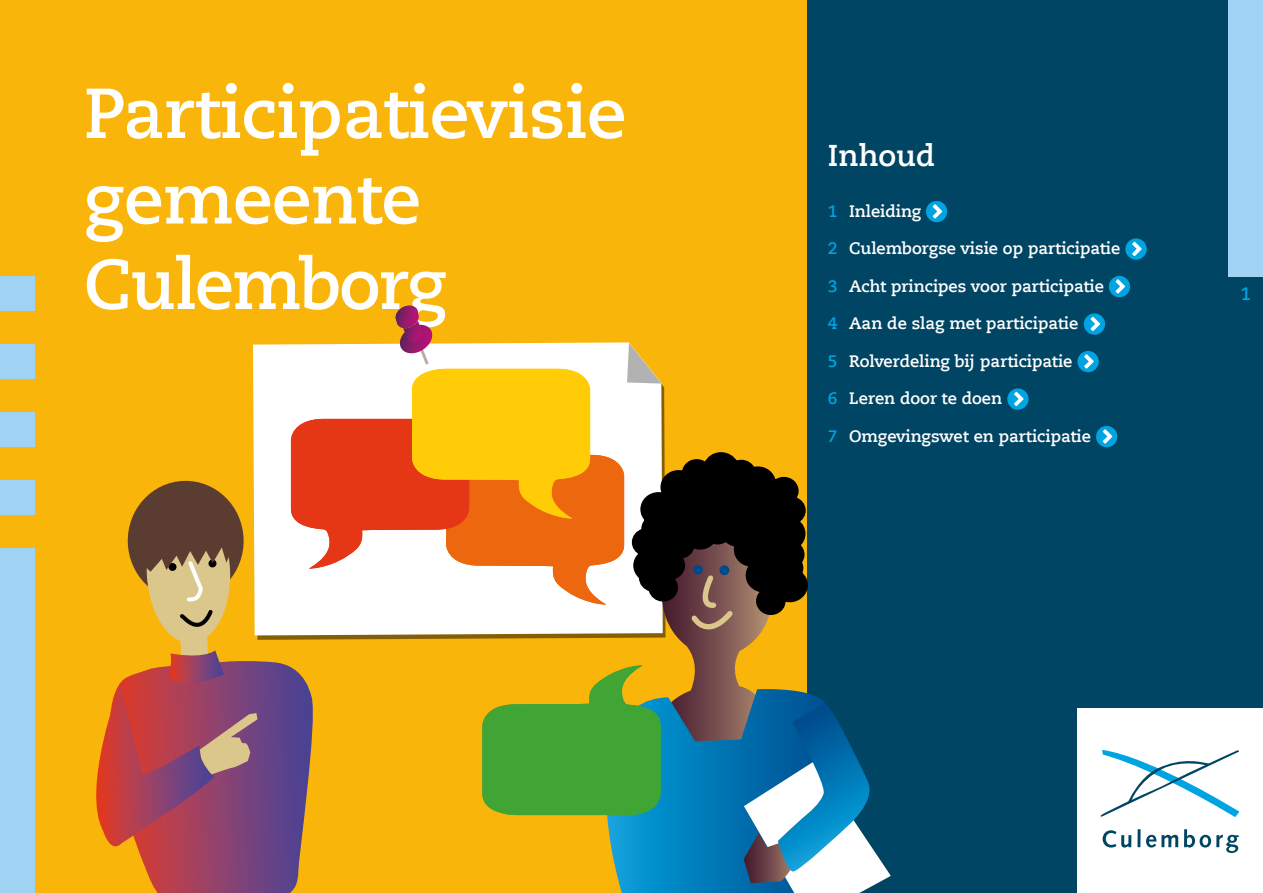
<style>
.page{position:relative;width:1263px;height:893px;background:#fff}
.page>*{position:absolute;margin:0;border:0;box-sizing:border-box;transform-origin:0 0}
.t1{font:700 70.5px/85.5px "Caecilia LT Pro 75";letter-spacing:-.005em;color:#fff}
.t2{font:700 30px "Caecilia LT Pro 75";color:#fff}
.t3{font:700 18px "Caecilia LT Pro 75";color:#00a4e1}
.t4{font:700 16.5px "Caecilia LT Pro 75";color:#fff}
.s1{color:#00a4e1}
</style>
<div class="page">
<div style="left:806px;top:0;width:457px;height:893px;background:#004563"></div>
<div style="left:0;top:0;width:806px;height:893px;background:#fab50b"></div>
<div style="left:1077px;top:708px;width:186px;height:185px;background:#fff"></div>
<svg style="left:1102px;top:830px;width:29px;height:17px"></svg>
<hr style="left:1137px;top:829px;width:3px;height:18px;background:#004563">
<svg style="left:1146px;top:835px;width:32px;height:12px"></svg>
<svg style="left:1184px;top:829px;width:55px;height:24px"></svg>
<svg style="left:1100px;top:750px;width:139px;height:67px"></svg>
<div style="left:1229px;top:0;width:34px;height:276px;background:#9fd2f3"></div>
<div style="left:0;top:276px;width:34px;height:34px;background:#9fd2f3"></div>
<div style="left:0;top:344px;width:34px;height:34px;background:#9fd2f3"></div>
<div style="left:0;top:412px;width:34px;height:34px;background:#9fd2f3"></div>
<div style="left:0;top:480px;width:34px;height:34px;background:#9fd2f3"></div>
<div style="left:0;top:549px;width:34px;height:344px;background:#9fd2f3"></div>
<div style="left:926px;top:201px;width:21px;height:21px;background:#00a4e1;border-radius:50%"></div>
<svg style="left:933px;top:204px;width:9px;height:15px"></svg>
<div style="left:1125px;top:238px;width:22px;height:22px;background:#00a4e1;border-radius:50%"></div>
<svg style="left:1132px;top:242px;width:10px;height:14px"></svg>
<div style="left:1109px;top:276px;width:21px;height:21px;background:#00a4e1;border-radius:50%"></div>
<svg style="left:1115px;top:279px;width:10px;height:15px"></svg>
<div style="left:1084px;top:313px;width:21px;height:22px;background:#00a4e1;border-radius:50%"></div>
<svg style="left:1090px;top:317px;width:10px;height:14px"></svg>
<div style="left:1077px;top:351px;width:22px;height:21px;background:#00a4e1;border-radius:50%"></div>
<svg style="left:1084px;top:354px;width:10px;height:15px"></svg>
<div style="left:1007px;top:388px;width:22px;height:22px;background:#00a4e1;border-radius:50%"></div>
<svg style="left:1014px;top:392px;width:10px;height:14px"></svg>
<div style="left:1096px;top:426px;width:21px;height:21px;background:#00a4e1;border-radius:50%"></div>
<svg style="left:1103px;top:429px;width:9px;height:15px"></svg>
<svg style="left:96px;top:306px;width:795px;height:587px"></svg>
<h1 class="t1" style="left:84px;top:69px;width:544px">Participatievisie gemeente<br>Culemborg</h1>
<h2 class="t2" style="left:828px;top:135px;width:109px">Inhoud</h2>
<p class="t4" style="left:828px;top:200px;width:95px"><span class="s1">1</span> Inleiding</p>
<p class="t4" style="left:828px;top:237px;width:294px"><span class="s1">2</span> Culemborgse visie op participatie</p>
<p class="t4" style="left:828px;top:275px;width:278px"><span class="s1">3</span> Acht principes voor participatie</p>
<p class="t4" style="left:828px;top:312px;width:252px"><span class="s1">4</span> Aan de slag met participatie</p>
<p class="t4" style="left:828px;top:350px;width:246px"><span class="s1">5</span> Rolverdeling bij participatie</p>
<p class="t4" style="left:828px;top:387px;width:176px"><span class="s1">6</span> Leren door te doen</p>
<p class="t4" style="left:828px;top:425px;width:265px"><span class="s1">7</span> Omgevingswet en participatie</p>
<p class="t3" style="left:1240px;top:282px;width:12px">1</p>
</div>
